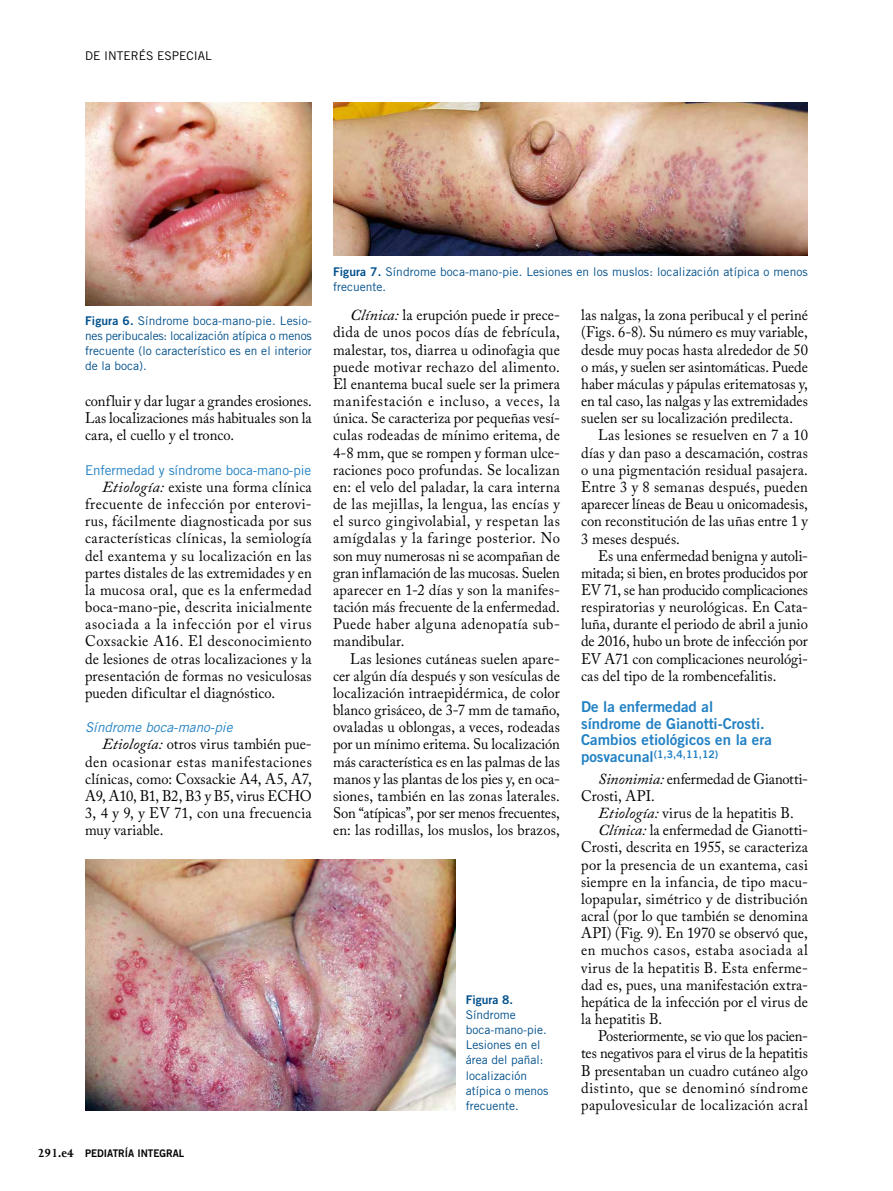
<style>
.page{position:relative;width:893px;height:1191px;background:#fff}
.page>*{position:absolute;margin:0;border:0;box-sizing:border-box;transform-origin:0 0}
.t1{font:15.3px/17.1px "Adobe Caslon Pro";letter-spacing:.005em;color:#000;text-align:justify;scale:.95 1}
.t2{font:15.3px "Adobe Caslon Pro";letter-spacing:-.02em;color:#000;scale:.95 1}
.t3{font:15.3px "Adobe Caslon Pro";letter-spacing:.03em;color:#000;scale:.95 1}
.t4{font:15.3px "Adobe Caslon Pro";letter-spacing:-.015em;color:#000;scale:.95 1}
.t5{font:15.3px "Adobe Caslon Pro";letter-spacing:.04em;color:#000;scale:.95 1}
.t6{font:15px/16.5px "Trade Gothic Bold Two";color:#2281c4}
.t7{font:13.5px "Trade Gothic";letter-spacing:-.01em;color:#2281c4}
.t8{font:italic 13.5px "Trade Gothic";color:#2281c4}
.t9{font:12px/15px "Trade Gothic";color:#00508c}
.t10{font:12px "Trade Gothic";color:#000}
.t11{font:12px "Trade Gothic Bold Two";color:#00508c}
.t12{font:10.5px "Trade Gothic Bold Two";color:#000;scale:.95 1}
.t13{font:10.5px "Trade Gothic Bold Two";color:#2281c4}
.s1{font-family:"Trade Gothic Bold Two"}
.s2{font-style:italic}
.s3{font-family:"Joanna MT Std";font-weight:700;font-size:13.5px}
.s4{font-size:15px}
</style>
<div class="page">
<img style="left:85px;top:859px;width:370px;height:251px">
<img style="left:85px;top:103px;width:227px;height:202px">
<img style="left:333px;top:103px;width:475px;height:152px">
<p class="t10" style="left:85px;top:49px;width:128px">de interés especial</p>
<p class="t9" style="left:85px;top:313px;width:228px;text-align:justify"><span class="s1">Figura 6.</span> Síndrome boca-mano-pie. Lesio&shy;nes peribucales: localización atípica o menos frecuente (lo característico es en el interior de la boca).</p>
<p class="t1" style="left:85px;top:392px;width:240px">confluir y dar lugar a grandes erosiones.<br>Las localizaciones más habituales son la cara, el cuello y el tronco.</p>
<p class="t7" style="left:85px;top:462px;width:228px">Enfermedad y síndrome boca-mano-pie</p>
<p class="t1" style="left:85px;top:478px;width:240px;text-indent:17px"><span class="s2">Etiología:</span> existe una forma clínica frecuente de infección por enterovi&shy;rus, fácilmente diagnosticada por sus características clínicas, la semiología del exantema y su localización en las partes distales de las extremidades y en la mucosa oral, que es la enfermedad boca-mano-pie, descrita inicialmente asociada a la infección por el virus Coxsackie A16. El desconocimiento de lesiones de otras localizaciones y la presentación de formas no vesiculosas pueden dificultar el diagnóstico.</p>
<p class="t8" style="left:85px;top:719px;width:149px">Síndrome boca-mano-pie</p>
<p class="t1" style="left:85px;top:735px;width:240px;text-indent:17px"><span class="s2">Etiología:</span> otros virus también pue&shy;den ocasionar estas manifestaciones clínicas, como: Coxsackie A4, A5, A7, A9, A10, B1, B2, B3 y B5, virus ECHO 3, 4 y 9, y EV 71, con una frecuencia muy variable.</p>
<p class="t12" style="left:38px;top:1146px;width:156px"><span class="s3">291.e4</span> PEDIATRÍA INTEGRAL</p>
<p class="t9" style="left:333px;top:264px;width:476px"><span class="s1">Figura 7.</span> Síndrome boca-mano-pie. Lesiones en los muslos: localización atípica o menos frecuente.</p>
<p class="t1" style="left:333px;top:306px;width:240px;text-indent:17px"><span class="s2">Clínica:</span> la erupción puede ir prece&shy;dida de unos pocos días de febrícula, malestar, tos, diarrea u odinofagia que puede motivar rechazo del alimento.<br>El enantema bucal suele ser la primera manifestación e incluso, a veces, la única. Se caracteriza por pequeñas vesí&shy;culas rodeadas de mínimo eritema, de 4-8 mm, que se rompen y forman ulce&shy;raciones poco profundas. Se localizan en: el velo del paladar, la cara interna de las mejillas, la lengua, las encías y el surco gingivolabial, y respetan las amígdalas y la faringe posterior. No son muy numerosas ni se acompañan de gran inflamación de las mucosas. Suelen aparecer en 1-2 días y son la manifes&shy;tación más frecuente de la enfermedad.<br>Puede haber alguna adenopatía sub&shy;mandibular.</p>
<p class="t1" style="left:333px;top:650px;width:240px;text-indent:17px">Las lesiones cutáneas suelen apare&shy;cer algún día después y son vesículas de localización intraepidérmica, de color blanco grisáceo, de 3-7 mm de tamaño, ovaladas u oblongas, a veces, rodeadas por un mínimo eritema. Su localización más característica es en las palmas de las manos y las plantas de los pies y, en oca&shy;siones, también en las zonas laterales.<br>Son “atípicas”, por ser menos frecuentes, en: las rodillas, los muslos, los brazos,</p>
<p class="t11" style="left:466px;top:992px;width:49px">Figura 8.</p>
<p class="t9" style="left:466px;top:1007px;width:84px">Síndrome boca-mano-pie.<br>Lesiones en el área del pañal: localización atípica o menos frecuente.</p>
<p class="t1" style="left:581px;top:306px;width:240px">las nalgas, la zona peribucal y el periné</p>
<p class="t1" style="left:581px;top:324px;width:240px">(Figs. 6-8). Su número es muy variable,</p>
<p class="t1" style="left:581px;top:341px;width:240px">desde muy pocas hasta alrededor de 50</p>
<p class="t1" style="left:581px;top:358px;width:240px">o más, y suelen ser asintomáticas. Puede</p>
<p class="t1" style="left:581px;top:375px;width:240px">haber máculas y pápulas eritematosas y,</p>
<p class="t1" style="left:581px;top:392px;width:240px">en tal caso, las nalgas y las extremidades</p>
<p class="t1" style="left:581px;top:409px;width:225px">suelen ser su localización predilecta.</p>
<p class="t1" style="left:598px;top:426px;width:222px">Las lesiones se resuelven en 7 a 10</p>
<p class="t1" style="left:581px;top:444px;width:240px">días y dan paso a descamación, costras</p>
<p class="t1" style="left:581px;top:461px;width:240px">o una pigmentación residual pasajera.</p>
<p class="t1" style="left:581px;top:478px;width:240px">Entre 3 y 8 semanas después, pueden</p>
<p class="t1" style="left:581px;top:495px;width:240px">aparecer líneas de Beau u onicomadesis,</p>
<p class="t1" style="left:581px;top:512px;width:240px">con reconstitución de las uñas entre 1 y</p>
<p class="t1" style="left:581px;top:529px;width:105px">3 meses después.</p>
<p class="t1" style="left:598px;top:547px;width:222px">Es una enfermedad benigna y autoli-</p>
<p class="t4" style="left:581px;top:563px;width:240px">mitada; si bien, en brotes producidos por</p>
<p class="t2" style="left:581px;top:580px;width:240px">EV 71, se han producido complicaciones</p>
<p class="t1" style="left:581px;top:598px;width:240px">respiratorias y neurológicas. En Cata-</p>
<p class="t1" style="left:581px;top:615px;width:240px">luña, durante el periodo de abril a junio</p>
<p class="t1" style="left:581px;top:632px;width:240px">de 2016, hubo un brote de infección por</p>
<p class="t1" style="left:581px;top:650px;width:240px">EV A71 con complicaciones neurológi-</p>
<p class="t1" style="left:581px;top:667px;width:207px">cas del tipo de la rombencefalitis.</p>
<p class="t6" style="left:581px;top:698px;width:192px">De la enfermedad al síndrome de Gianotti-Crosti.<br>Cambios etiológicos en la era</p>
<p class="t13" style="left:581px;top:747px;width:139px"><span class="s4">posvacunal</span>(1,3,4,11,12)</p>
<p class="t1" style="left:581px;top:770px;width:240px;text-indent:17px"><span class="s2">Sinonimia:</span> enfermedad de Gianotti-<br>Crosti, API.</p>
<p class="t1" style="left:598px;top:804px;width:207px"><span class="s2">Etiología:</span> virus de la hepatitis B.</p>
<p class="t1" style="left:598px;top:821px;width:222px"><span class="s2">Clínica:</span> la enfermedad de Gianotti-</p>
<p class="t1" style="left:581px;top:838px;width:240px">Crosti, descrita en 1955, se caracteriza</p>
<p class="t1" style="left:581px;top:855px;width:240px">por la presencia de un exantema, casi</p>
<p class="t1" style="left:581px;top:873px;width:240px">siempre en la infancia, de tipo macu-</p>
<p class="t1" style="left:581px;top:890px;width:240px">lopapular, simétrico y de distribución</p>
<p class="t1" style="left:581px;top:907px;width:240px">acral (por lo que también se denomina</p>
<p class="t1" style="left:581px;top:924px;width:240px">API) (Fig. 9). En 1970 se observó que,</p>
<p class="t5" style="left:581px;top:941px;width:240px">en muchos casos, estaba asociada al</p>
<p class="t1" style="left:581px;top:958px;width:240px">virus de la hepatitis B. Esta enferme-</p>
<p class="t1" style="left:581px;top:976px;width:240px">dad es, pues, una manifestación extra-</p>
<p class="t1" style="left:581px;top:993px;width:240px">hepática de la infección por el virus de</p>
<p class="t1" style="left:581px;top:1010px;width:87px">la hepatitis B.</p>
<p class="t2" style="left:598px;top:1027px;width:222px">Posteriormente, se vio que los pacien-</p>
<p class="t1" style="left:581px;top:1044px;width:240px">tes negativos para el virus de la hepatitis</p>
<p class="t1" style="left:581px;top:1061px;width:240px">B presentaban un cuadro cutáneo algo</p>
<p class="t3" style="left:581px;top:1078px;width:240px">distinto, que se denominó síndrome</p>
<p class="t3" style="left:581px;top:1095px;width:240px">papulovesicular de localización acral</p>
</div>
